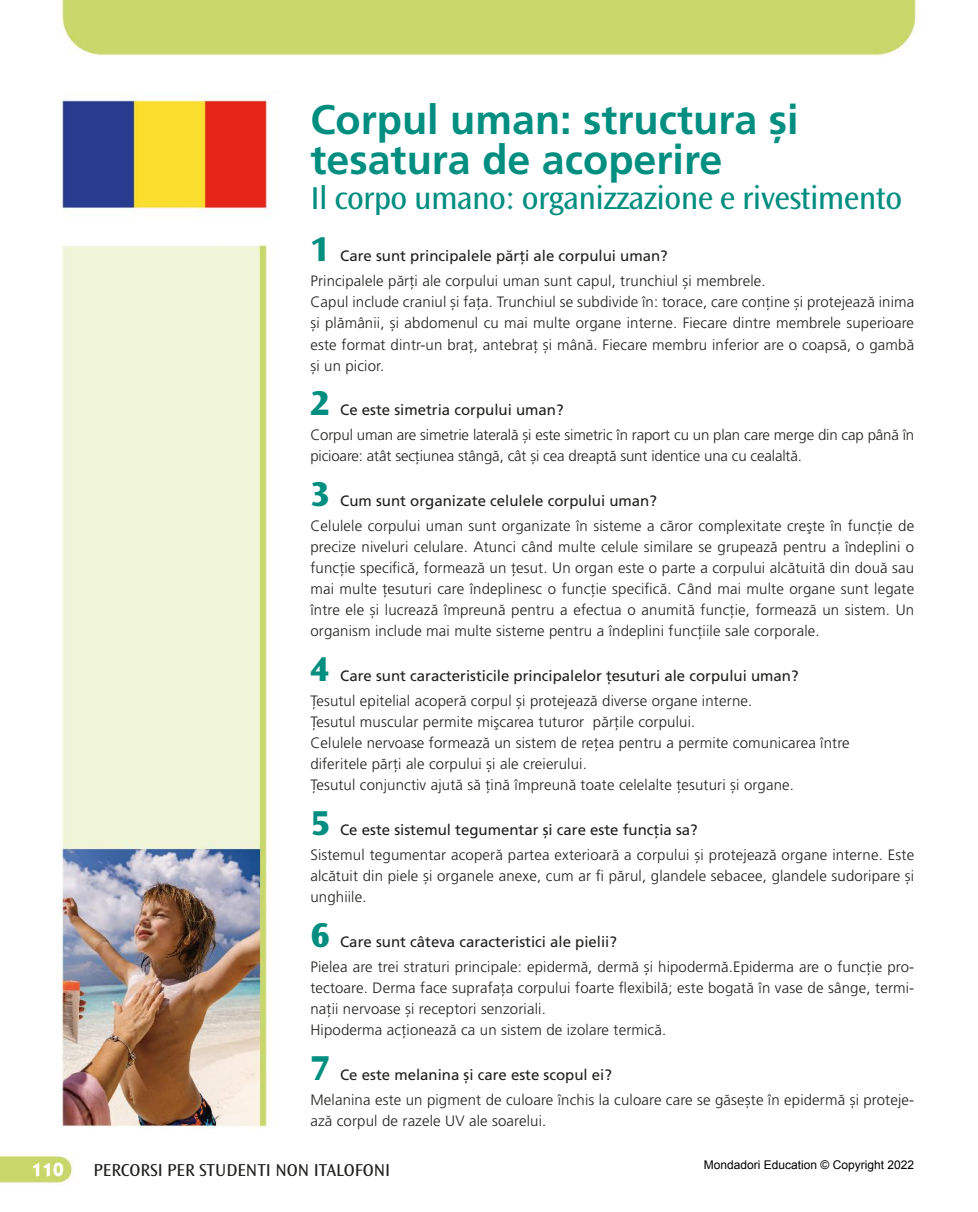
<style>
.page{position:relative;width:978px;height:1212px;background:#fff}
.page>*{position:absolute;margin:0;border:0;box-sizing:border-box;transform-origin:0 0}
.t1{font:700 41.25px/40.5px "Frutiger LT Pro";color:#008e80}
.t2{font:800 36px "Ocean Sans Std";color:#008e80}
.t3{font:33px "Ocean Sans Std";letter-spacing:-.02em;color:#008e80}
.t4{font:700 19.2px "ITC Kabel Std";color:#fff}
.t5{font:18px "Ocean Sans Std";color:#20201e}
.t6{font:300 15px/21px "Frutiger LT Pro";letter-spacing:.01em;color:#20201e}
.t7{font:15px "Frutiger LT Pro";color:#20201e}
.t8{font:300 15px/21px "Frutiger LT Pro";letter-spacing:-.01em;color:#20201e}
.t9{font:12px "Arial";color:#000}
</style>
<div class="page">
<img style="left:0;top:0;width:920px;height:1184px">
<h1 class="t1" style="left:310px;top:102px;width:490px">Corpul uman: structura și tesatura de acoperire</h1>
<h3 class="t3" style="left:310px;top:184px;width:593px">Il corpo umano: organizzazione e rivestimento</h3>
<h2 class="t2" style="left:310px;top:228px;width:21px">1</h2>
<p class="t7" style="left:340px;top:250px;width:329px">Care sunt principalele părți ale corpului uman?</p>
<p class="t6" style="left:310px;top:271px;width:605px">Principalele părți ale corpului uman sunt capul, trunchiul și membrele.<br>Capul include craniul și fața. Trunchiul se subdivide în: torace, care conține și protejează inima și plămânii, și abdomenul cu mai multe organe interne. Fiecare dintre membrele superioare este format dintr-un braț, antebraț și mână. Fiecare membru inferior are o coapsă, o gambă și un picior.</p>
<h2 class="t2" style="left:310px;top:381px;width:21px">2</h2>
<p class="t7" style="left:340px;top:404px;width:225px">Ce este simetria corpului uman?</p>
<p class="t8" style="left:310px;top:425px;width:605px">Corpul uman are simetrie laterală și este simetric în raport cu un plan care merge din cap până în picioare: atât secțiunea stângă, cât și cea dreaptă sunt identice una cu cealaltă.</p>
<h2 class="t2" style="left:310px;top:472px;width:21px">3</h2>
<p class="t7" style="left:340px;top:494px;width:318px">Cum sunt organizate celulele corpului uman?</p>
<p class="t6" style="left:310px;top:516px;width:605px;text-align:justify">Celulele corpului uman sunt organizate în sisteme a căror complexitate creşte în funcţie de precize niveluri celulare. Atunci când multe celule similare se grupează pentru a îndeplini o funcție specifică, formează un țesut. Un organ este o parte a corpului alcătuită din două sau mai multe țesuturi care îndeplinesc o funcție specifică. Când mai multe organe sunt legate între ele și lucrează împreună pentru a efectua o anumită funcție, formează un sistem. Un organism include mai multe sisteme pentru a îndeplini funcțiile sale corporale.</p>
<h2 class="t2" style="left:310px;top:647px;width:21px">4</h2>
<p class="t7" style="left:340px;top:669px;width:460px">Care sunt caracteristicile principalelor țesuturi ale corpului uman?</p>
<p class="t6" style="left:310px;top:691px;width:541px">Țesutul epitelial acoperă corpul și protejează diverse organe interne.<br>Țesutul muscular permite mişcarea tuturor părțile corpului.<br>Celulele nervoase formează un sistem de rețea pentru a permite comunicarea între diferitele părți ale corpului și ale creierului.<br>Țesutul conjunctiv ajută să țină împreună toate celelalte țesuturi și organe.</p>
<h2 class="t2" style="left:310px;top:801px;width:21px">5</h2>
<p class="t7" style="left:340px;top:823px;width:359px">Ce este sistemul tegumentar și care este funcția sa?</p>
<p class="t6" style="left:310px;top:845px;width:605px;text-align:justify">Sistemul tegumentar acoperă partea exterioară a corpului și protejează organe interne. Este alcătuit din piele și organele anexe, cum ar fi părul, glandele sebacee, glandele sudoripare și unghiile.</p>
<h2 class="t2" style="left:310px;top:913px;width:21px">6</h2>
<p class="t7" style="left:340px;top:935px;width:278px">Care sunt câteva caracteristici ale pielii?</p>
<p class="t6" style="left:310px;top:956px;width:605px">Pielea are trei straturi principale: epidermă, dermă și hipodermă.Epiderma are o funcție pro&shy;tectoare. Derma face suprafața corpului foarte flexibilă; este bogată în vase de sânge, termi&shy;nații nervoase și receptori senzoriali.<br>Hipoderma acționează ca un sistem de izolare termică.</p>
<h2 class="t2" style="left:310px;top:1046px;width:21px">7</h2>
<p class="t7" style="left:340px;top:1068px;width:273px">Ce este melanina și care este scopul ei?</p>
<p class="t6" style="left:310px;top:1089px;width:605px">Melanina este un pigment de culoare închis la culoare care se găsește în epidermă și proteje&shy;ază corpul de razele UV ale soarelui.</p>
<p class="t4" style="left:32px;top:1158px;width:33px">110</p>
<p class="t5" style="left:94px;top:1162px;width:298px">PERCORSI PER STUDENTI NON ITALOFONI</p>
<p class="t9" style="left:704px;top:1156px;width:212px">Mondadori Education © Copyright 2022</p>
</div>
